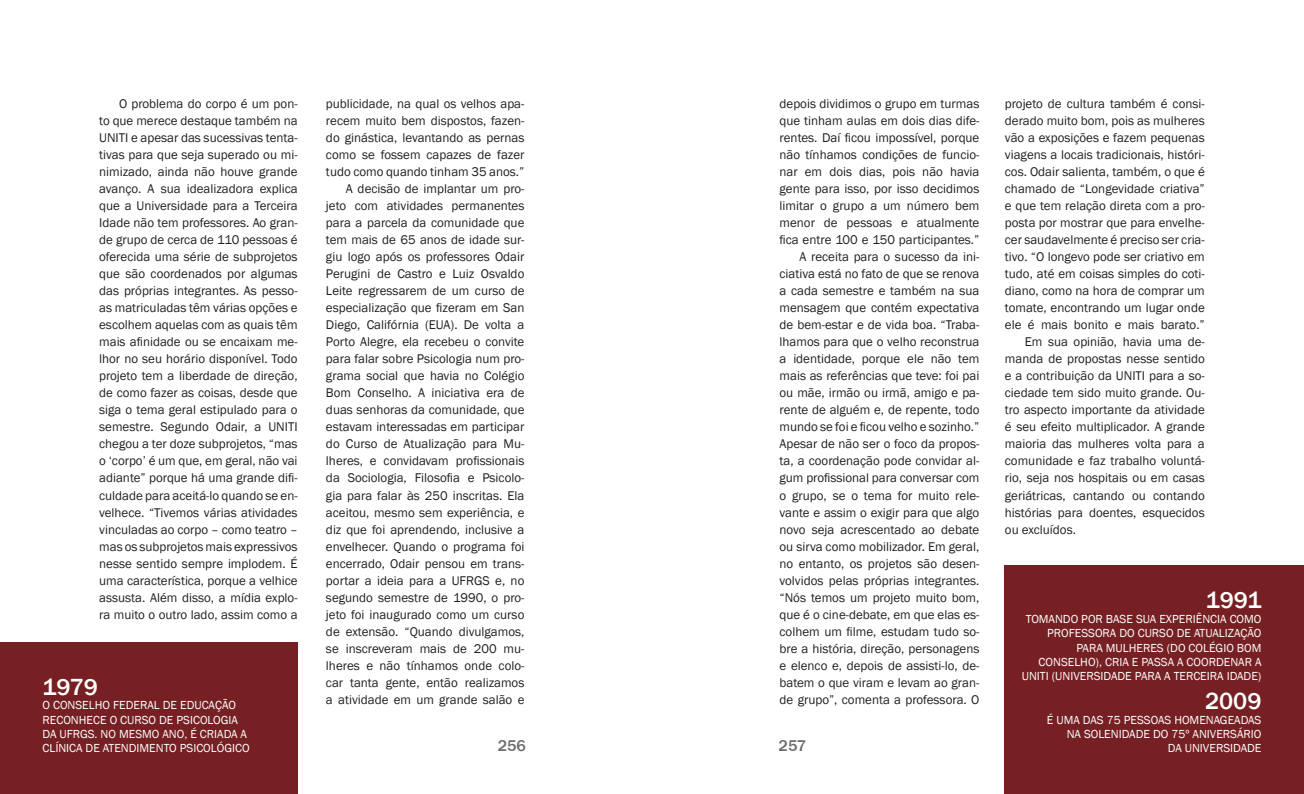
<style>
.page{position:relative;width:1304px;height:794px;background:#fff}
.page>*{position:absolute;margin:0;border:0;box-sizing:border-box;transform-origin:0 0}
.Data_negativa_DIREIT{font:500 24px "Franklin Gothic";color:#fff}
.Data_negativa__ESQUE{font:500 24px "Franklin Gothic";color:#fff}
.t1{font:500 16px "Franklin Gothic";color:#6c6d70}
.corpo_de_texto{font:13px/17px "Franklin Gothic";color:#231f20;text-align:justify}
.texto_negativo_DIREI{font:12px/14.4px "Franklin Gothic";color:#fff;text-align:right}
.texto_positivo_ESQUE{font:12px/14.4px "Franklin Gothic";color:#fff}
</style>
<div class="page">
<div style="left:0;top:643px;width:298px;height:151px;background:#762023"></div>
<div style="left:1004px;top:566px;width:300px;height:228px;background:#762023"></div>
<p class="corpo_de_texto" style="left:99px;top:96px;width:200px;text-indent:20px">O problema do corpo é um pon&shy;to que merece destaque também na UNITI e apesar das sucessivas tenta&shy;tivas para que seja superado ou mi&shy;nimizado, ainda não houve grande avanço. A sua idealizadora explica que a Universidade para a Terceira Idade não tem professores. Ao gran&shy;de grupo de cerca de 110 pessoas é oferecida uma série de subprojetos que são coordenados por algumas das próprias integrantes. As pesso&shy;as matriculadas têm várias opções e escolhem aquelas com as quais têm mais afinidade ou se encaixam me&shy;lhor no seu horário disponível. Todo projeto tem a liberdade de direção, de como fazer as coisas, desde que siga o tema geral estipulado para o semestre. Segundo Odair, a UNITI chegou a ter doze subprojetos, “mas o ‘corpo’ é um que, em geral, não vai adiante” porque há uma grande difi&shy;culdade para aceitá-lo quando se en&shy;velhece. “Tivemos várias atividades vinculadas ao corpo – como teatro – mas os subprojetos mais expressivos nesse sentido sempre implodem. É uma característica, porque a velhice assusta. Além disso, a mídia explo&shy;ra muito o outro lado, assim como a</p>
<p class="corpo_de_texto" style="left:326px;top:96px;width:200px">publicidade, na qual os velhos apa&shy;recem muito bem dispostos, fazen&shy;do ginástica, levantando as pernas como se fossem capazes de fazer tudo como quando tinham 35 anos.”</p>
<p class="corpo_de_texto" style="left:780px;top:96px;width:201px">depois dividimos o grupo em turmas que tinham aulas em dois dias dife&shy;rentes. Daí ficou impossível, porque não tínhamos condições de funcio&shy;nar em dois dias, pois não havia gente para isso, por isso decidimos limitar o grupo a um número bem menor de pessoas e atualmente fica entre 100 e 150 participantes.”</p>
<p class="corpo_de_texto" style="left:780px;top:249px;width:201px;text-indent:20px">A receita para o sucesso da ini&shy;ciativa está no fato de que se renova a cada semestre e também na sua mensagem que contém expectativa de bem-estar e de vida boa. “Traba&shy;lhamos para que o velho reconstrua a identidade, porque ele não tem mais as referências que teve: foi pai ou mãe, irmão ou irmã, amigo e pa&shy;rente de alguém e, de repente, todo mundo se foi e ficou velho e sozinho.” Apesar de não ser o foco da propos&shy;ta, a coordenação pode convidar al&shy;gum profissional para conversar com o grupo, se o tema for muito rele&shy;vante e assim o exigir para que algo novo seja acrescentado ao debate ou sirva como mobilizador. Em geral, no entanto, os projetos são desen&shy;volvidos pelas próprias integrantes. “Nós temos um projeto muito bom, que é o cine-debate, em que elas es&shy;colhem um filme, estudam tudo so&shy;bre a história, direção, personagens e elenco e, depois de assisti-lo, de&shy;batem o que viram e levam ao gran&shy;de grupo”, comenta a professora. O</p>
<p class="corpo_de_texto" style="left:326px;top:181px;width:200px;text-indent:20px">A decisão de implantar um pro&shy;jeto com atividades permanentes para a parcela da comunidade que tem mais de 65 anos de idade sur&shy;giu logo após os professores Odair Perugini de Castro e Luiz Osvaldo Leite regressarem de um curso de especialização que fizeram em San Diego, Califórnia (EUA). De volta a Porto Alegre, ela recebeu o convite para falar sobre Psicologia num pro&shy;grama social que havia no Colégio Bom Conselho. A iniciativa era de duas senhoras da comunidade, que estavam interessadas em participar do Curso de Atualização para Mu&shy;lheres, e convidavam profissionais da Sociologia, Filosofia e Psicolo&shy;gia para falar às 250 inscritas. Ela aceitou, mesmo sem experiência, e diz que foi aprendendo, inclusive a envelhecer. Quando o programa foi encerrado, Odair pensou em trans&shy;portar a ideia para a UFRGS e, no segundo semestre de 1990, o pro&shy;jeto foi inaugurado como um curso de extensão. “Quando divulgamos, se inscreveram mais de 200 mu&shy;lheres e não tínhamos onde colo&shy;car tanta gente, então realizamos a atividade em um grande salão e</p>
<p class="Data_negativa__ESQUE" style="left:43px;top:672px;width:57px">1979</p>
<p class="texto_positivo_ESQUE" style="left:43px;top:698px;width:209px">O CONSELHO FEDERAL DE EDUCAÇÃO<br>RECONHECE O CURSO DE PSICOLOGIA<br>DA UFRGS. NO MESMO ANO, É CRIADA A<br>CLÍNICA DE ATENDIMENTO PSICOLÓGICO</p>
<p class="t1" style="left:498px;top:735px;width:30px">256</p>
<p class="t1" style="left:779px;top:736px;width:29px">257</p>
<p class="corpo_de_texto" style="left:1005px;top:96px;width:201px">projeto de cultura também é consi&shy;derado muito bom, pois as mulheres vão a exposições e fazem pequenas viagens a locais tradicionais, históri&shy;cos. Odair salienta, também, o que é chamado de “Longevidade criativa” e que tem relação direta com a pro&shy;posta por mostrar que para envelhe&shy;cer saudavelmente é preciso ser cria&shy;tivo. “O longevo pode ser criativo em tudo, até em coisas simples do coti&shy;diano, como na hora de comprar um tomate, encontrando um lugar onde ele é mais bonito e mais barato.”</p>
<p class="corpo_de_texto" style="left:1005px;top:334px;width:201px;text-indent:20px">Em sua opinião, havia uma de&shy;manda de propostas nesse sentido e a contribuição da UNITI para a so&shy;ciedade tem sido muito grande. Ou&shy;tro aspecto importante da atividade é seu efeito multiplicador. A grande maioria das mulheres volta para a comunidade e faz trabalho voluntá&shy;rio, seja nos hospitais ou em casas geriátricas, cantando ou contando histórias para doentes, esquecidos ou excluídos.</p>
<p class="Data_negativa_DIREIT" style="left:1206px;top:585px;width:57px">1991</p>
<p class="texto_negativo_DIREI" style="left:1022px;top:612px;width:241px">TOMANDO POR BASE SUA EXPERIÊNCIA COMO PROFESSORA DO CURSO DE ATUALIZAÇÃO PARA MULHERES (DO COLÉGIO BOM CONSELHO), CRIA E PASSA A COORDENAR A UNITI (UNIVERSIDADE PARA A TERCEIRA IDADE)</p>
<p class="Data_negativa_DIREIT" style="left:1205px;top:686px;width:58px">2009</p>
<p class="texto_negativo_DIREI" style="left:1047px;top:712px;width:216px">É UMA DAS 75 PESSOAS HOMENAGEADAS<br>NA SOLENIDADE DO 75º ANIVERSÁRIO<br>DA UNIVERSIDADE</p>
</div>
